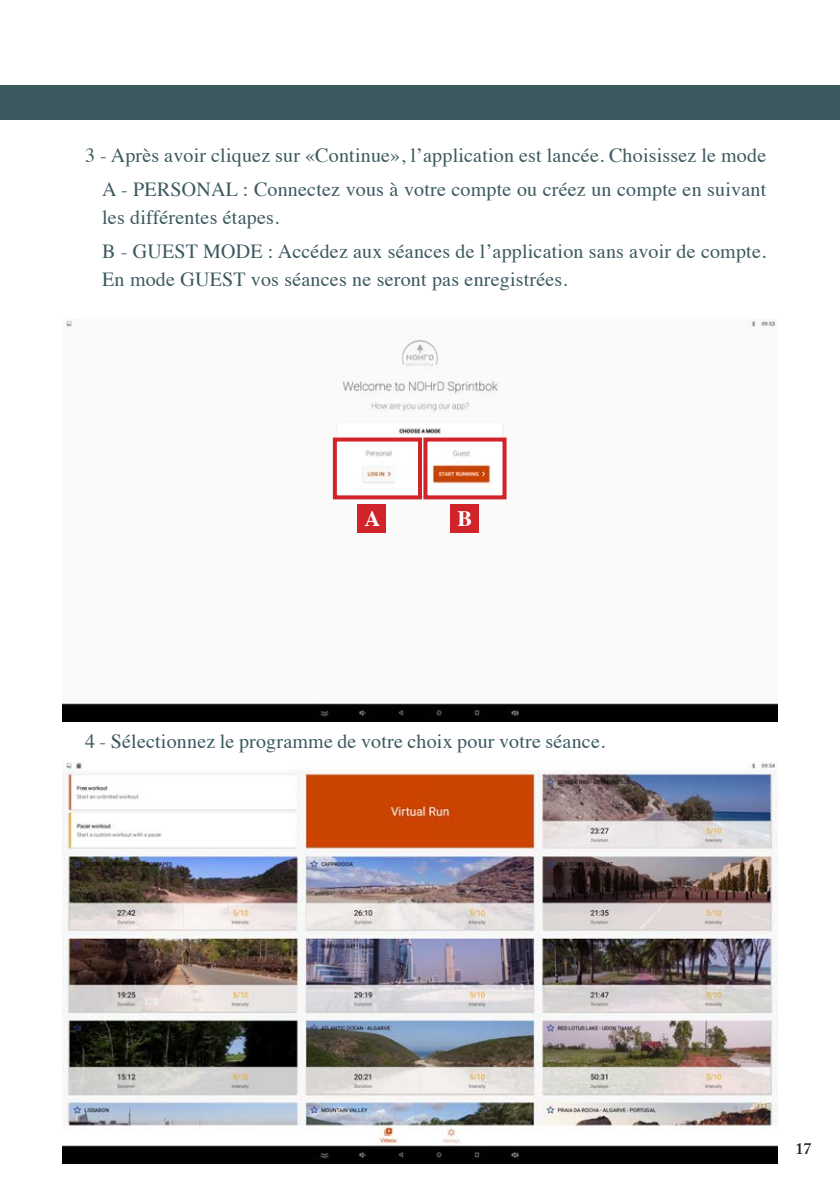
<style>
.page{position:relative;width:840px;height:1191px;background:#fff}
.page>*{position:absolute;margin:0;border:0;box-sizing:border-box;transform-origin:0 0}
.t1{font:700 22px "Times";color:#fff}
.t2{font:20px/28px "Times";letter-spacing:.01em;color:#3c595f}
.t3{font:600 16px "Adobe Caslon Pro";color:#231f20}
</style>
<div class="page">
<div style="left:0;top:85px;width:839px;height:34px;background:#3c595f"></div>
<img style="left:63px;top:320px;width:713px;height:401px">
<div style="left:332px;top:437px;width:90px;height:62px;border:4px solid #d1232a"></div>
<div style="left:423px;top:437px;width:83px;height:62px;border:4px solid #d1232a"></div>
<div style="left:357px;top:505px;width:29px;height:28px;background:#d1232a"></div>
<div style="left:450px;top:505px;width:29px;height:28px;background:#d1232a"></div>
<img style="left:63px;top:762px;width:713px;height:401px">
<p class="t2" style="left:85px;top:140px;width:682px">3 - Après avoir cliquez sur «Continue», l’application est lancée. Choisissez le mode</p>
<p class="t2" style="left:102px;top:174px;width:665px">A - PERSONAL : Connectez vous à votre compte ou créez un compte en suivant les différentes étapes.</p>
<p class="t2" style="left:102px;top:235px;width:665px">B - GUEST MODE : Accédez aux séances de l’application sans avoir de compte.<br>En mode GUEST vos séances ne seront pas enregistrées.</p>
<p class="t1" style="left:364px;top:498px;width:17px">A</p>
<p class="t1" style="left:457px;top:498px;width:16px">B</p>
<p class="t2" style="left:85px;top:725px;width:521px">4 - Sélectionnez le programme de votre choix pour votre séance.</p>
<p class="t3" style="left:795px;top:1139px;width:17px">17</p>
</div>
